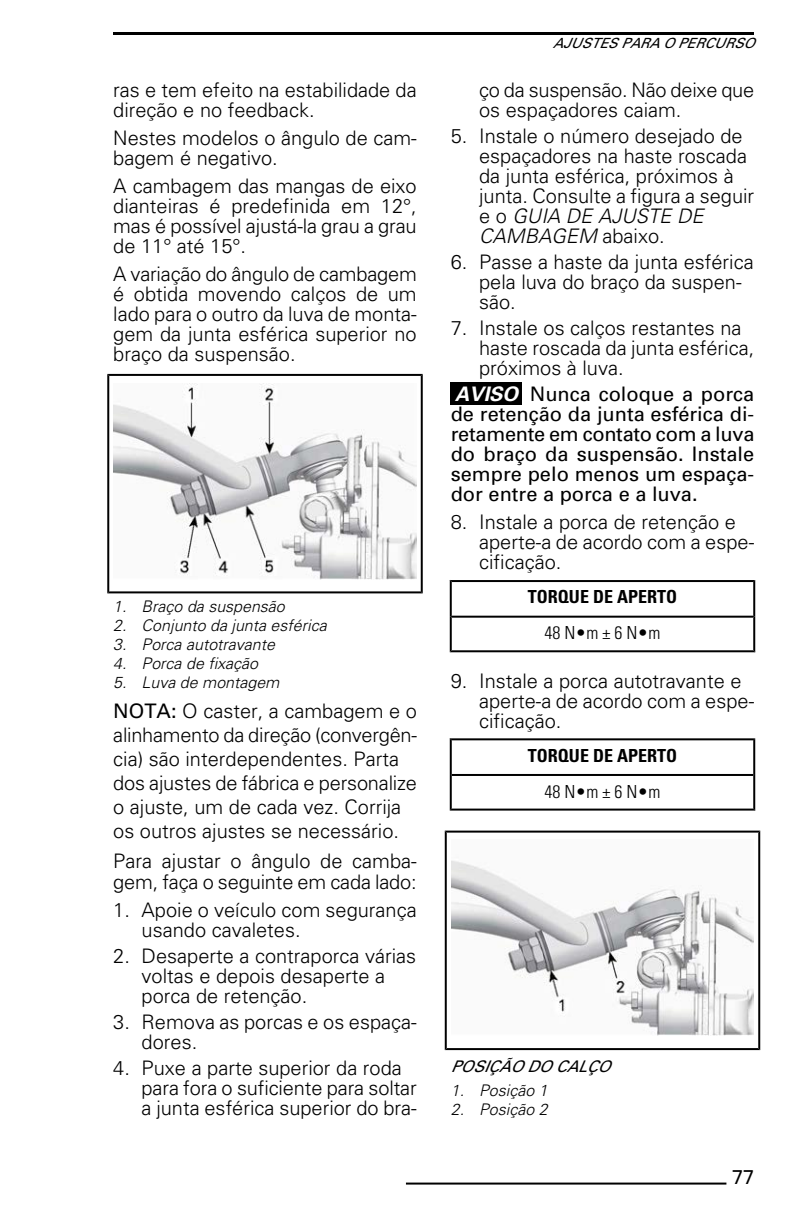
<style>
.page{position:relative;width:791px;height:1222px;background:#fff}
.page>*{position:absolute;margin:0;border:0;box-sizing:border-box;transform-origin:0 0}
.t1{font:300 20px/20px "Univers";color:#000}
.t2{font:20px/20px "Univers";color:#000;text-align:justify}
.t3{font:700 condensed 18px "Univers";color:#000}
.t4{font:300 condensed 18px "Univers";color:#000}
.t5{font:italic 300 16px "Univers";color:#000}
.t6{font:italic 16px "Univers";color:#000}
.t7{font:italic 14px "Univers";color:#000}
.s1{font-weight:400}
.s2{font-style:italic}
.s3{font-weight:700;font-style:italic;color:#fff}
</style>
<div class="page">
<svg style="left:107px;top:374px;width:316px;height:219px"></svg>
<img style="left:114px;top:383px;width:302px;height:196px">
<div style="left:451px;top:383px;width:71px;height:22px;background:#000"></div>
<svg style="left:450px;top:580px;width:305px;height:72px"></svg>
<svg style="left:450px;top:738px;width:305px;height:72px"></svg>
<svg style="left:445px;top:830px;width:315px;height:219px"></svg>
<img style="left:451px;top:839px;width:303px;height:196px">
<hr style="left:406px;top:1182px;width:320px;height:2px;background:#000">
<hr style="left:113px;top:32px;width:641px;height:2px;background:#000">
<p class="t1" style="left:113px;top:82px;width:305px">ras e tem efeito na estabilidade da direção e no feedback.</p>
<p class="t1" style="left:113px;top:130px;width:305px">Nestes modelos o ângulo de cam&shy;bagem é negativo.</p>
<p class="t1" style="left:113px;top:178px;width:305px;text-align:justify">A cambagem das mangas de eixo dianteiras é predefinida em 12°, mas é possível ajustá-la grau a grau de 11° até 15°.</p>
<p class="t1" style="left:113px;top:266px;width:305px;text-align:justify">A variação do ângulo de cambagem é obtida movendo calços de um lado para o outro da luva de monta&shy;gem da junta esférica superior no braço da suspensão.</p>
<p class="t5" style="left:113px;top:600px;width:176px">1. Braço da suspensão</p>
<p class="t5" style="left:113px;top:619px;width:218px">2. Conjunto da junta esférica</p>
<p class="t5" style="left:113px;top:638px;width:166px">3. Porca autotravante</p>
<p class="t5" style="left:113px;top:657px;width:149px">4. Porca de fixação</p>
<p class="t5" style="left:113px;top:676px;width:171px">5. Luva de montagem</p>
<p class="t1" style="left:113px;top:700px;width:305px;line-height:24px"><span class="s1">NOTA:</span> O caster, a cambagem e o alinhamento da direção (convergên&shy;cia) são interdependentes. Parta dos ajustes de fábrica e personalize o ajuste, um de cada vez. Corrija os outros ajustes se necessário.</p>
<p class="t1" style="left:113px;top:853px;width:305px">Para ajustar o ângulo de camba&shy;gem, faça o seguinte em cada lado:</p>
<p class="t1" style="left:142px;top:901px;width:276px;text-indent:-28px">1. Apoie o veículo com segurança usando cavaletes.</p>
<p class="t1" style="left:142px;top:947px;width:276px;text-indent:-28px">2. Desaperte a contraporca várias voltas e depois desaperte a porca de retenção.</p>
<p class="t1" style="left:142px;top:1013px;width:276px;text-indent:-28px">3. Remova as porcas e os espaça&shy;dores.</p>
<p class="t1" style="left:142px;top:1059px;width:276px;text-indent:-28px">4. Puxe a parte superior da roda para fora o suficiente para soltar a junta esférica superior do bra-</p>
<p class="t7" style="left:552px;top:38px;width:203px">AJUSTES PARA O PERCURSO</p>
<p class="t1" style="left:479px;top:82px;width:277px">ço da suspensão. Não deixe que os espaçadores caiam.</p>
<p class="t1" style="left:479px;top:128px;width:276px;text-indent:-28px">5. Instale o número desejado de espaçadores na haste roscada da junta esférica, próximos à junta. Consulte a figura a seguir e o <span class="s2">GUIA DE AJUSTE DE<br>CAMBAGEM</span> abaixo.</p>
<p class="t1" style="left:479px;top:254px;width:276px;text-indent:-28px">6. Passe a haste da junta esférica pela luva do braço da suspen&shy;são.</p>
<p class="t1" style="left:479px;top:320px;width:276px;text-indent:-28px">7. Instale os calços restantes na haste roscada da junta esférica, próximos à luva.</p>
<p class="t2" style="left:451px;top:386px;width:305px"><span class="s3">AVISO</span> Nunca coloque a porca de retenção da junta esférica di&shy;retamente em contato com a luva do braço da suspensão. Instale sempre pelo menos um espaça&shy;dor entre a porca e a luva.</p>
<p class="t1" style="left:479px;top:514px;width:276px;text-indent:-28px">8. Instale a porca de retenção e aperte-a de acordo com a espe&shy;cificação.</p>
<p class="t3" style="left:528px;top:590px;width:151px">TORQUE DE APERTO</p>
<p class="t4" style="left:544px;top:626px;width:117px">48 N•m ± 6 N•m</p>
<p class="t1" style="left:479px;top:672px;width:276px;text-indent:-28px">9. Instale a porca autotravante e aperte-a de acordo com a espe&shy;cificação.</p>
<p class="t3" style="left:528px;top:748px;width:151px">TORQUE DE APERTO</p>
<p class="t4" style="left:544px;top:784px;width:117px">48 N•m ± 6 N•m</p>
<p class="t6" style="left:451px;top:1060px;width:161px">POSIÇÃO DO CALÇO</p>
<p class="t5" style="left:451px;top:1083px;width:101px">1. Posição 1</p>
<p class="t5" style="left:451px;top:1102px;width:101px">2. Posição 2</p>
<p class="t2" style="left:732px;top:1168px;width:24px">77</p>
</div>
